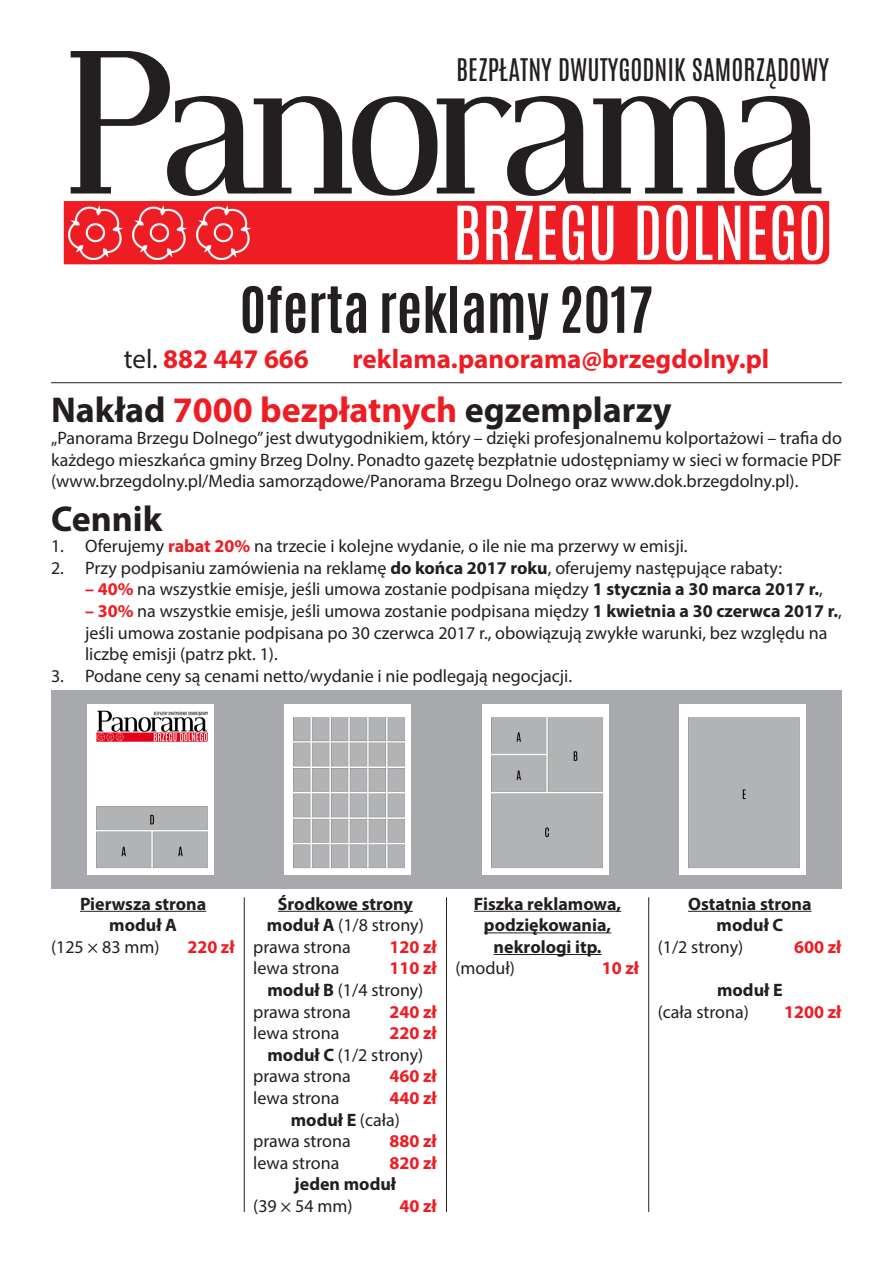
<style>
.page{position:relative;width:893px;height:1263px;background:#fff}
.page>*{position:absolute;margin:0;border:0;box-sizing:border-box;transform-origin:0 0}
.t1{font:199.8px "Dustismo Roman";letter-spacing:-.08em;color:#231f20;scale:.95 1}
.t2{font:63.3px "Antonio";color:#fff}
.t3{font:700 54px "Antonio";color:#231f20}
.t4{font:700 36px "Myriad Pro";color:#231f20}
.t5{font:700 27px "Myriad Pro";color:#ee1d23}
.t6{font:26.1px "Antonio";color:#231f20}
.t7{font:18px/21.6px "Myriad Pro";color:#231f20;text-align:justify}
.t8{font:700 18px/21.6px "Myriad Pro";color:#231f20;text-align:center}
.t9{font:700 18px "Myriad Pro";color:#ee1d23}
.s1{font-weight:400;color:#231f20}
.s2{color:#ee1d23}
.s3{font-weight:700;color:#ee1d23}
.s4{font-weight:700}
.s5{font-weight:400}
</style>
<div class="page">
<div style="left:64px;top:201px;width:765px;height:63px;background:#ee1d23"></div>
<img style="left:68px;top:206px;width:54px;height:54px">
<img style="left:132px;top:206px;width:54px;height:54px">
<img style="left:196px;top:206px;width:55px;height:54px">
<hr style="left:80px;top:911px;width:126px;height:1px;background:#231f20">
<hr style="left:278px;top:911px;width:135px;height:1px;background:#231f20">
<hr style="left:474px;top:911px;width:147px;height:1px;background:#231f20">
<hr style="left:484px;top:932px;width:127px;height:1px;background:#231f20">
<hr style="left:494px;top:954px;width:108px;height:1px;background:#231f20">
<hr style="left:688px;top:911px;width:124px;height:1px;background:#231f20">
<div style="left:51px;top:690px;width:791px;height:198px;background:#a8a9ad"></div>
<img style="left:87px;top:704px;width:126px;height:170px">
<img style="left:285px;top:704px;width:126px;height:170px">
<img style="left:482px;top:704px;width:126px;height:170px">
<img style="left:680px;top:704px;width:126px;height:170px">
<hr style="left:244px;top:897px;width:1px;height:315px;background:#231f20">
<hr style="left:446px;top:897px;width:1px;height:315px;background:#231f20">
<hr style="left:648px;top:897px;width:1px;height:315px;background:#231f20">
<hr style="left:51px;top:382px;width:791px;height:1px;background:#231f20">
<p class="t1" style="left:64px;top:-17px;width:805px">Panorama</p>
<p class="t6" style="left:456px;top:50px;width:374px">BEZPŁATNY DWUTYGODNIK SAMORZĄDOWY</p>
<p class="t2" style="left:452px;top:186px;width:376px">BRZEGU DOLNEGO</p>
<p class="t3" style="left:240px;top:269px;width:415px">Oferta reklamy 2017</p>
<p class="t5" style="left:124px;top:341px;width:187px"><span class="s1">tel.</span> 882 447 666</p>
<p class="t5" style="left:353px;top:341px;width:418px">reklama.panorama@brzegdolny.pl</p>
<p class="t4" style="left:51px;top:387px;width:622px">Nakład <span class="s2">7000 bezpłatnych</span> egzemplarzy</p>
<p class="t7" style="left:51px;top:427px;width:792px">„Panorama Brzegu Dolnego” jest dwutygodnikiem, który – dzięki profesjonalnemu kolportażowi – trafia do każdego mieszkańca gminy Brzeg Dolny. Ponadto gazetę bezpłatnie udostępniamy w sieci w formacie PDF (www.brzegdolny.pl/Media samorządowe/Panorama Brzegu Dolnego oraz www.dok.brzegdolny.pl).</p>
<p class="t4" style="left:51px;top:495px;width:113px">Cennik</p>
<p class="t7" style="left:51px;top:535px;width:638px">1. Oferujemy <span class="s3">rabat 20%</span> na trzecie i kolejne wydanie, o ile nie ma przerwy w emisji.</p>
<p class="t7" style="left:51px;top:557px;width:733px">2. Przy podpisaniu zamówienia na reklamę <span class="s4">do końca 2017 roku</span>, oferujemy następujące rabaty:</p>
<p class="t7" style="left:85px;top:578px;width:739px"><span class="s3">– 40%</span> na wszystkie emisje, jeśli umowa zostanie podpisana między <span class="s4">1 stycznia a 30 marca 2017 r.</span>,</p>
<p class="t7" style="left:85px;top:600px;width:758px"><span class="s3">– 30%</span> na wszystkie emisje, jeśli umowa zostanie podpisana między <span class="s4">1 kwietnia a 30 czerwca 2017 r.</span>,</p>
<p class="t7" style="left:85px;top:621px;width:744px">jeśli umowa zostanie podpisana po 30 czerwca 2017 r., obowiązują zwykłe warunki, bez względu na liczbę emisji (patrz pkt. 1).</p>
<p class="t7" style="left:51px;top:665px;width:523px">3. Podane ceny są cenami netto/wydanie i nie podlegają negocjacji.</p>
<p class="t8" style="left:80px;top:892px;width:128px">Pierwsza strona</p>
<p class="t8" style="left:109px;top:914px;width:69px">moduł A</p>
<p class="t7" style="left:51px;top:935px;width:110px">(125 × 83 mm)</p>
<p class="t9" style="left:187px;top:935px;width:49px">220 zł</p>
<p class="t8" style="left:278px;top:892px;width:136px">Środkowe strony</p>
<p class="t7" style="left:267px;top:914px;width:158px"><span class="s4">moduł A</span> (1/8 strony)</p>
<p class="t7" style="left:253px;top:935px;width:99px">prawa strona</p>
<p class="t9" style="left:390px;top:935px;width:49px">120 zł</p>
<p class="t7" style="left:253px;top:957px;width:88px">lewa strona</p>
<p class="t9" style="left:390px;top:956px;width:49px">110 zł</p>
<p class="t7" style="left:267px;top:979px;width:158px"><span class="s4">moduł B</span> (1/4 strony)</p>
<p class="t7" style="left:253px;top:1000px;width:99px">prawa strona</p>
<p class="t9" style="left:390px;top:1000px;width:49px">240 zł</p>
<p class="t7" style="left:253px;top:1022px;width:88px">lewa strona</p>
<p class="t9" style="left:390px;top:1021px;width:49px">220 zł</p>
<p class="t7" style="left:267px;top:1043px;width:157px"><span class="s4">moduł C</span> (1/2 strony)</p>
<p class="t7" style="left:253px;top:1065px;width:99px">prawa strona</p>
<p class="t9" style="left:390px;top:1064px;width:49px">460 zł</p>
<p class="t7" style="left:253px;top:1087px;width:88px">lewa strona</p>
<p class="t9" style="left:390px;top:1086px;width:49px">440 zł</p>
<p class="t8" style="left:291px;top:1108px;width:111px">moduł E <span class="s5">(cała)</span></p>
<p class="t7" style="left:253px;top:1130px;width:99px">prawa strona</p>
<p class="t9" style="left:390px;top:1129px;width:49px">880 zł</p>
<p class="t7" style="left:253px;top:1151px;width:88px">lewa strona</p>
<p class="t9" style="left:390px;top:1151px;width:49px">820 zł</p>
<p class="t8" style="left:295px;top:1173px;width:103px">jeden moduł</p>
<p class="t7" style="left:253px;top:1195px;width:101px">(39 × 54 mm)</p>
<p class="t9" style="left:400px;top:1194px;width:39px">40 zł</p>
<p class="t8" style="left:474px;top:892px;width:149px">Fiszka reklamowa,</p>
<p class="t8" style="left:484px;top:914px;width:129px">podziękowania, nekrologi itp.</p>
<p class="t7" style="left:455px;top:957px;width:61px">(moduł)</p>
<p class="t9" style="left:602px;top:956px;width:39px">10 zł</p>
<p class="t8" style="left:688px;top:892px;width:125px">Ostatnia strona</p>
<p class="t8" style="left:716px;top:914px;width:68px">moduł C</p>
<p class="t7" style="left:658px;top:935px;width:87px">(1/2 strony)</p>
<p class="t9" style="left:794px;top:935px;width:49px">600 zł</p>
<p class="t8" style="left:717px;top:978px;width:67px">moduł E</p>
<p class="t7" style="left:658px;top:1000px;width:93px">(cała strona)</p>
<p class="t9" style="left:784px;top:1000px;width:59px">1200 zł</p>
</div>
